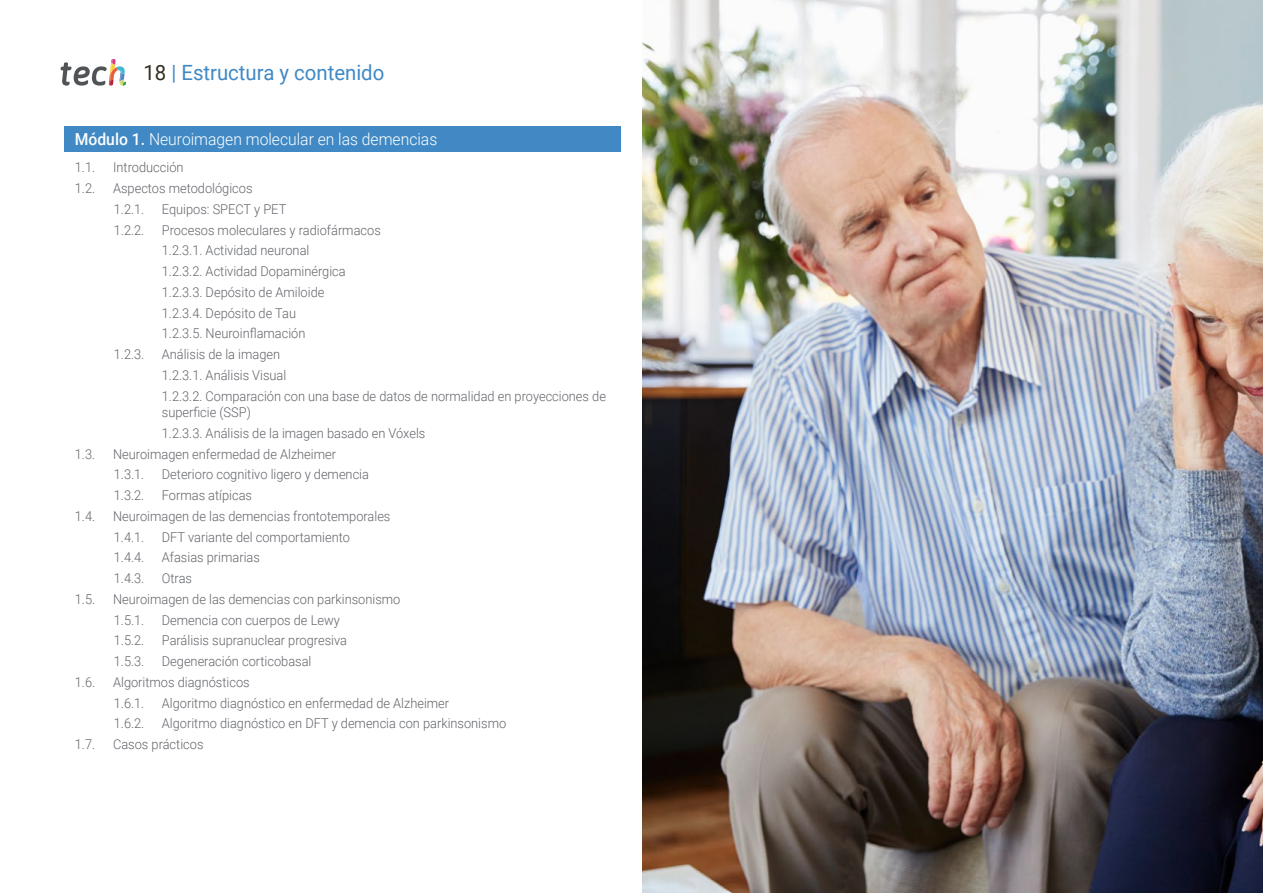
<style>
.page{position:relative;width:1263px;height:893px;background:#fff}
.page>*{position:absolute;margin:0;border:0;box-sizing:border-box;transform-origin:0 0}
.t1{font:21px "Roboto";color:#4089c5}
.t2{font:300 16.5px "Roboto";color:#fff;scale:.95 1}
.t3{font:300 13.5px/20.7px "Roboto";color:#61646a;scale:.95 1}
.s1{color:#312e20}
.s2{font-weight:500}
</style>
<div class="page">
<div style="left:64px;top:126px;width:557px;height:26px;background:#4089c5"></div>
<img style="left:642px;top:0;width:621px;height:893px">
<svg style="left:61px;top:59px;width:65px;height:27px"></svg>
<h1 class="t1" style="left:144px;top:57px;width:242px"><span class="s1">18</span> | Estructura y contenido</h1>
<p class="t2" style="left:75px;top:128px;width:383px"><span class="s2">Módulo 1.</span> Neuroimagen molecular en las demencias</p>
<p class="t3" style="left:75px;top:157px;width:23px">1.1.</p>
<p class="t3" style="left:113px;top:157px;width:76px">Introducción</p>
<p class="t3" style="left:75px;top:177px;width:23px">1.2.</p>
<p class="t3" style="left:113px;top:177px;width:148px">Aspectos metodológicos<br>1.2.1.</p>
<p class="t3" style="left:162px;top:198px;width:133px">Equipos: SPECT y PET</p>
<p class="t3" style="left:114px;top:219px;width:34px">1.2.2.</p>
<p class="t3" style="left:162px;top:219px;width:232px">Procesos moleculares y radiofármacos<br>1.2.3.1. Actividad neuronal<br>1.2.3.2. Actividad Dopaminérgica<br>1.2.3.3. Depósito de Amiloide<br>1.2.3.4. Depósito de Tau<br>1.2.3.5. Neuroinflamación</p>
<p class="t3" style="left:114px;top:343px;width:34px">1.2.3.</p>
<p class="t3" style="left:162px;top:343px;width:469px">Análisis de la imagen<br>1.2.3.1. Análisis Visual<br>1.2.3.2. Comparación con una base de datos de normalidad en proyecciones de</p>
<p class="t3" style="left:162px;top:401px;width:279px">superficie (SSP)<br>1.2.3.3. Análisis de la imagen basado en Vóxels</p>
<p class="t3" style="left:75px;top:443px;width:23px">1.3.</p>
<p class="t3" style="left:113px;top:443px;width:236px">Neuroimagen enfermedad de Alzheimer<br>1.3.1.</p>
<p class="t3" style="left:162px;top:464px;width:220px">Deterioro cognitivo ligero y demencia</p>
<p class="t3" style="left:114px;top:484px;width:34px">1.3.2.</p>
<p class="t3" style="left:162px;top:484px;width:96px">Formas atípicas</p>
<p class="t3" style="left:75px;top:505px;width:23px">1.4.</p>
<p class="t3" style="left:113px;top:505px;width:293px">Neuroimagen de las demencias frontotemporales<br>1.4.1.</p>
<p class="t3" style="left:162px;top:526px;width:199px">DFT variante del comportamiento</p>
<p class="t3" style="left:114px;top:547px;width:34px">1.4.4.</p>
<p class="t3" style="left:162px;top:547px;width:105px">Afasias primarias</p>
<p class="t3" style="left:114px;top:567px;width:34px">1.4.3.</p>
<p class="t3" style="left:162px;top:567px;width:33px">Otras</p>
<p class="t3" style="left:75px;top:588px;width:23px">1.5.</p>
<p class="t3" style="left:113px;top:588px;width:304px">Neuroimagen de las demencias con parkinsonismo<br>1.5.1.</p>
<p class="t3" style="left:162px;top:609px;width:189px">Demencia con cuerpos de Lewy</p>
<p class="t3" style="left:114px;top:630px;width:34px">1.5.2.</p>
<p class="t3" style="left:162px;top:630px;width:196px">Parálisis supranuclear progresiva</p>
<p class="t3" style="left:114px;top:650px;width:34px">1.5.3.</p>
<p class="t3" style="left:162px;top:650px;width:159px">Degeneración corticobasal</p>
<p class="t3" style="left:75px;top:671px;width:23px">1.6.</p>
<p class="t3" style="left:113px;top:671px;width:145px">Algoritmos diagnósticos<br>1.6.1.</p>
<p class="t3" style="left:162px;top:692px;width:304px">Algoritmo diagnóstico en enfermedad de Alzheimer</p>
<p class="t3" style="left:114px;top:713px;width:34px">1.6.2.</p>
<p class="t3" style="left:162px;top:713px;width:364px">Algoritmo diagnóstico en DFT y demencia con parkinsonismo</p>
<p class="t3" style="left:75px;top:733px;width:23px">1.7.</p>
<p class="t3" style="left:113px;top:733px;width:97px">Casos prácticos</p>
</div>
